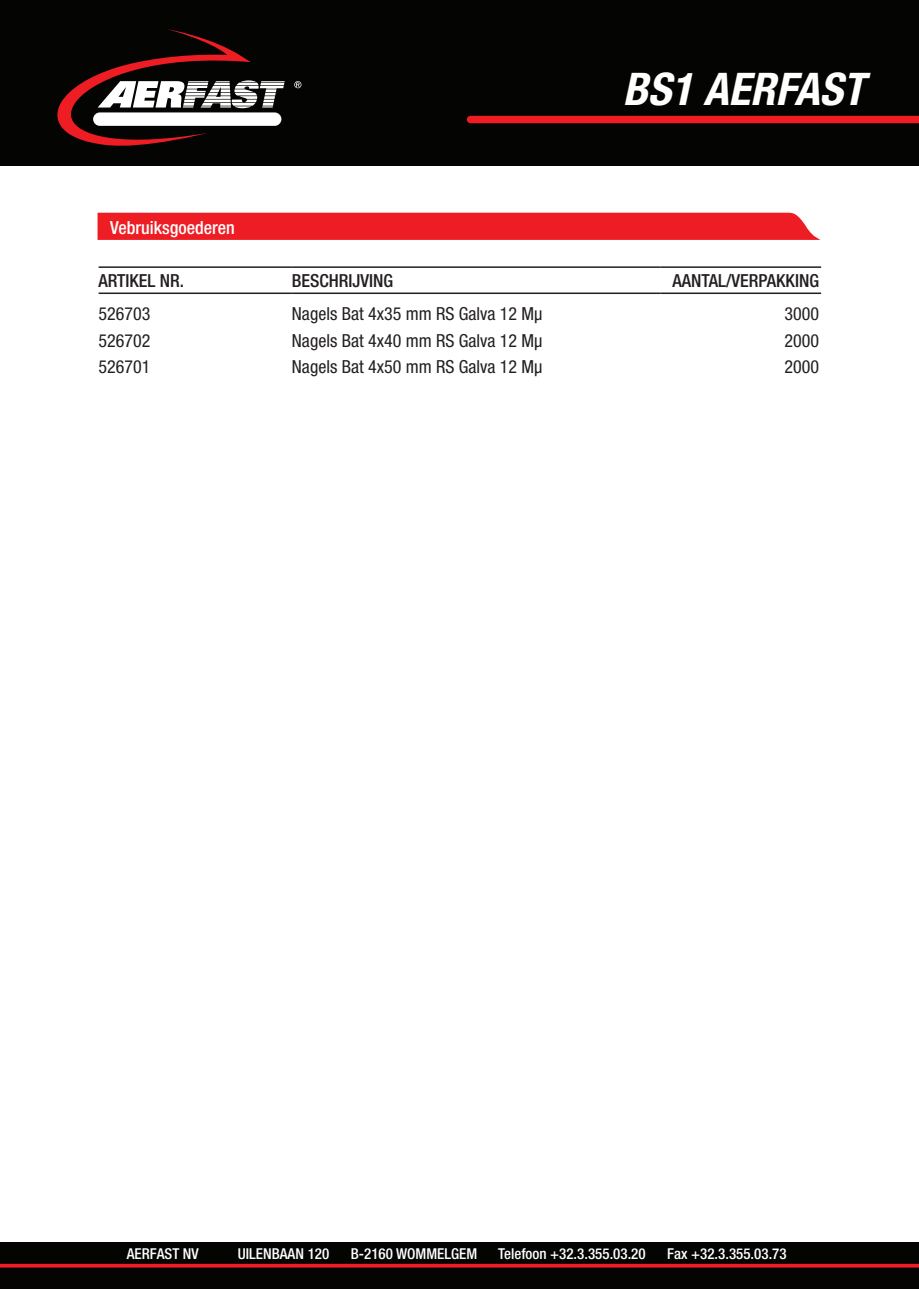
<style>
.page{position:relative;width:919px;height:1289px;background:#fff}
.page>*{position:absolute;margin:0;border:0;box-sizing:border-box;transform-origin:0 0}
.t1{font:italic 700 condensed 45px "Helvetica Neue";color:#fff}
.t2{font:condensed 18px "Helvetica Neue";color:#231f20}
.t3{font:500 condensed 18px "Helvetica Neue";color:#231f20}
.t4{font:500 condensed 18px "Helvetica Neue";color:#fff}
.t5{font:500 condensed 15px "Helvetica Neue";color:#fff}
</style>
<div class="page">
<div style="left:0;top:1242px;width:918px;height:46px;background:#040503"></div>
<div style="left:0;top:0;width:918px;height:166px;background:#040503"></div>
<svg style="left:57px;top:29px;width:228px;height:117px"></svg>
<div style="left:93px;top:112px;width:188px;height:14px;background:#fff;border-radius:7px"></div>
<svg style="left:294px;top:81px;width:7px;height:7px"></svg>
<div style="left:470px;top:116px;width:448px;height:7px;background:#ee1d23"></div>
<svg style="left:0;top:1263px;width:918px;height:4px;background:#bd181c"></svg>
<hr style="left:99px;top:266px;width:193px;height:2px;background:#231f20">
<hr style="left:292px;top:266px;width:368px;height:2px;background:#231f20">
<hr style="left:660px;top:266px;width:161px;height:2px;background:#231f20">
<hr style="left:99px;top:292px;width:193px;height:2px;background:#231f20">
<hr style="left:292px;top:292px;width:368px;height:2px;background:#231f20">
<hr style="left:660px;top:292px;width:161px;height:2px;background:#231f20">
<div style="left:97px;top:213px;width:723px;height:27px;background:#ee1d23"></div>
<p class="t4" style="left:110px;top:217px;width:126px">Vebruiksgoederen</p>
<h1 class="t1" style="left:622px;top:62px;width:243px">BS1 AERFAST</h1>
<p class="t3" style="left:99px;top:270px;width:87px">ARTIKEL NR.</p>
<p class="t3" style="left:292px;top:270px;width:103px">BESCHRIJVING</p>
<p class="t3" style="left:672px;top:270px;width:148px">AANTAL/VERPAKKING</p>
<p class="t2" style="left:99px;top:303px;width:53px">526703</p>
<p class="t2" style="left:292px;top:303px;width:252px">Nagels Bat 4x35 mm RS Galva 12 Mµ</p>
<p class="t2" style="left:784px;top:303px;width:36px">3000</p>
<p class="t2" style="left:99px;top:330px;width:53px">526702</p>
<p class="t2" style="left:292px;top:330px;width:252px">Nagels Bat 4x40 mm RS Galva 12 Mµ</p>
<p class="t2" style="left:784px;top:330px;width:36px">2000</p>
<p class="t2" style="left:99px;top:356px;width:53px">526701</p>
<p class="t2" style="left:292px;top:356px;width:252px">Nagels Bat 4x50 mm RS Galva 12 Mµ</p>
<p class="t2" style="left:784px;top:356px;width:36px">2000</p>
<p class="t5" style="left:127px;top:1244px;width:73px">AERFAST NV</p>
<p class="t5" style="left:238px;top:1244px;width:93px">UILENBAAN 120</p>
<p class="t5" style="left:351px;top:1244px;width:128px">B-2160 WOMMELGEM</p>
<p class="t5" style="left:498px;top:1244px;width:149px">Telefoon +32.3.355.03.20</p>
<p class="t5" style="left:667px;top:1244px;width:121px">Fax +32.3.355.03.73</p>
</div>
